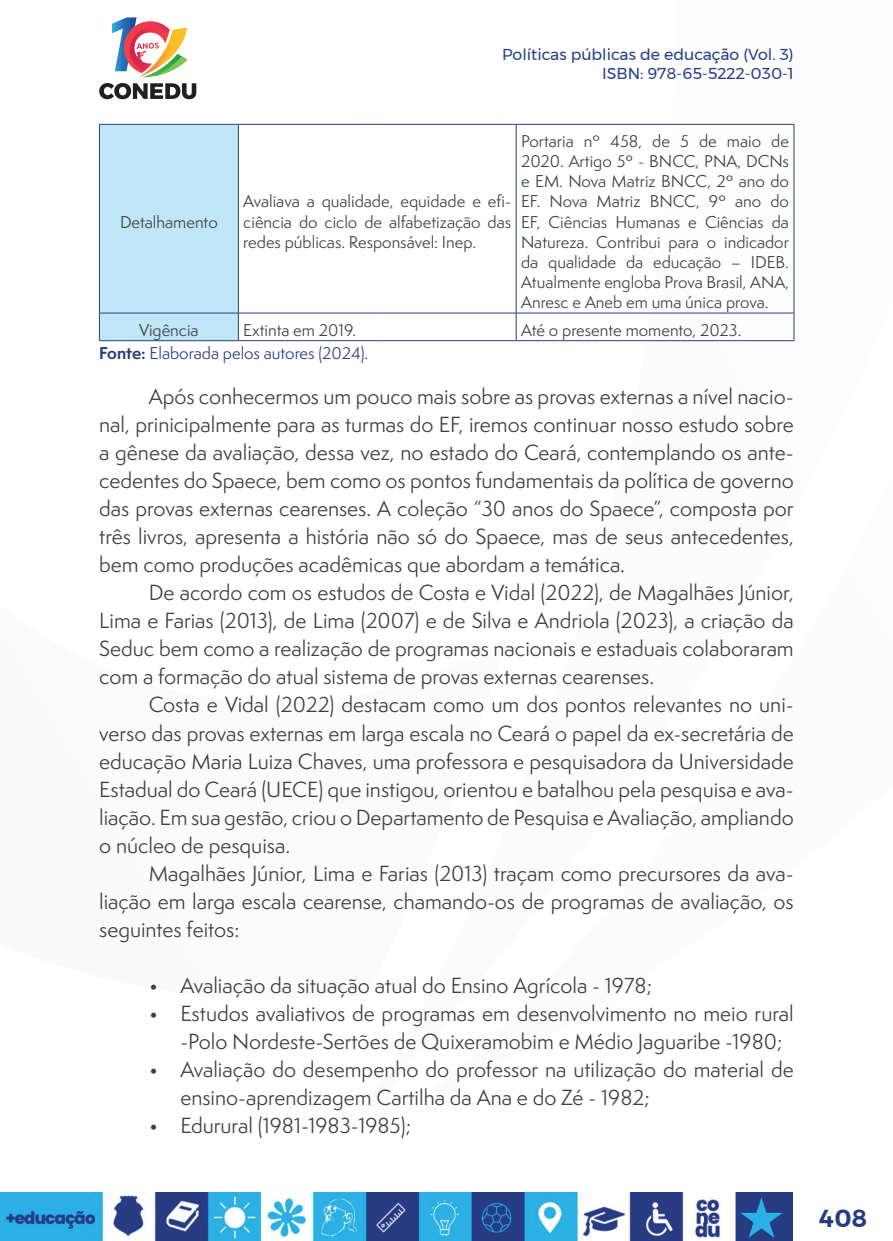
<style>
.page{position:relative;width:893px;height:1241px;background:#fff}
.page>*{position:absolute;margin:0;border:0;box-sizing:border-box;transform-origin:0 0}
.t1{font:600 24.5px "Montserrat";color:#263c82}
._7_CORPO{font:20.12px/28px "Semplicita Pro";color:#3e3e3f;text-align:justify}
._10_TABELA{font:15.75px/20.1px "Semplicita Pro";color:#3e3e3f;text-align:justify}
.t2{font:15.75px/18.9px "Montserrat";color:#253f8e;text-align:right}
._13_FONTES{font:15.75px "Semplicita Pro";color:#263c82}
.s1{font-weight:700}
</style>
<div class="page">
<svg style="left:112px;top:17px;width:75px;height:60px"></svg>
<svg style="left:99px;top:83px;width:97px;height:16px"></svg>
<img style="left:0;top:1192px;width:793px;height:48px">
<hr style="left:99px;top:340px;width:139px;height:1px;background:#263c82">
<hr style="left:516px;top:124px;width:139px;height:1px;background:#263c82">
<hr style="left:655px;top:124px;width:139px;height:1px;background:#263c82">
<hr style="left:794px;top:124px;width:1px;height:189px;background:#263c82">
<hr style="left:238px;top:124px;width:139px;height:1px;background:#263c82">
<hr style="left:377px;top:124px;width:139px;height:1px;background:#263c82">
<hr style="left:516px;top:124px;width:1px;height:189px;background:#263c82">
<hr style="left:516px;top:313px;width:139px;height:1px;background:#263c82">
<hr style="left:655px;top:313px;width:139px;height:1px;background:#263c82">
<svg style="left:794px;top:313px;width:1px;height:27px"></svg>
<hr style="left:516px;top:340px;width:139px;height:1px;background:#263c82">
<hr style="left:655px;top:340px;width:139px;height:1px;background:#263c82">
<hr style="left:238px;top:313px;width:139px;height:1px;background:#263c82">
<div style="left:99px;top:124px;width:140px;height:216px;background:#bfe7f7"></div>
<hr style="left:377px;top:313px;width:139px;height:1px;background:#263c82">
<svg style="left:516px;top:313px;width:1px;height:27px"></svg>
<hr style="left:238px;top:340px;width:139px;height:1px;background:#263c82">
<hr style="left:377px;top:340px;width:139px;height:1px;background:#263c82">
<p class="_10_TABELA" style="left:120px;top:211px;width:99px">Detalhamento</p>
<p class="t2" style="left:502px;top:45px;width:293px">Políticas públicas de educação (Vol. 3)<br>ISBN: 978-65-5222-030-1</p>
<p class="_10_TABELA" style="left:243px;top:191px;width:269px">Avaliava a qualidade, equidade e efi&shy;ciência do ciclo de alfabetização das redes públicas. Responsável: Inep.</p>
<p class="_10_TABELA" style="left:521px;top:131px;width:269px">Portaria nº 458, de 5 de maio de 2020. Artigo 5º - BNCC, PNA, DCNs e EM. Nova Matriz BNCC, 2º ano do EF. Nova Matriz BNCC, 9º ano do EF, Ciências Humanas e Ciências da Natureza. Contribui para o indicador da qualidade da educação – IDEB.<br>Atualmente engloba Prova Brasil, ANA, Anresc e Aneb em uma única prova.</p>
<p class="_10_TABELA" style="left:139px;top:319px;width:61px">Vigência</p>
<p class="_10_TABELA" style="left:243px;top:319px;width:114px">Extinta em 2019.</p>
<p class="_10_TABELA" style="left:521px;top:319px;width:222px">Até o presente momento, 2023.</p>
<p class="_13_FONTES" style="left:99px;top:342px;width:271px"><span class="s1">Fonte:</span> Elaborada pelos autores (2024).</p>
<p class="_7_CORPO" style="left:99px;top:382px;width:696px;text-indent:50px">Após conhecermos um pouco mais sobre as provas externas a nível nacio&shy;nal, prinicipalmente para as turmas do EF, iremos continuar nosso estudo sobre a gênese da avaliação, dessa vez, no estado do Ceará, contemplando os ante&shy;cedentes do Spaece, bem como os pontos fundamentais da política de governo das provas externas cearenses. A coleção “30 anos do Spaece”, composta por três livros, apresenta a história não só do Spaece, mas de seus antecedentes, bem como produções acadêmicas que abordam a temática.</p>
<p class="_7_CORPO" style="left:99px;top:578px;width:696px;text-indent:50px">De acordo com os estudos de Costa e Vidal (2022), de Magalhães Júnior, Lima e Farias (2013), de Lima (2007) e de Silva e Andriola (2023), a criação da Seduc bem como a realização de programas nacionais e estaduais colaboraram com a formação do atual sistema de provas externas cearenses.</p>
<p class="_7_CORPO" style="left:99px;top:690px;width:696px;text-indent:50px">Costa e Vidal (2022) destacam como um dos pontos relevantes no uni&shy;verso das provas externas em larga escala no Ceará o papel da ex-secretária de educação Maria Luiza Chaves, uma professora e pesquisadora da Universidade Estadual do Ceará (UECE) que instigou, orientou e batalhou pela pesquisa e ava&shy;liação. Em sua gestão, criou o Departamento de Pesquisa e Avaliação, ampliando o núcleo de pesquisa.</p>
<p class="_7_CORPO" style="left:99px;top:858px;width:696px;text-indent:50px">Magalhães Júnior, Lima e Farias (2013) traçam como precursores da ava&shy;liação em larga escala cearense, chamando-os de programas de avaliação, os seguintes feitos:</p>
<p class="_7_CORPO" style="left:149px;top:970px;width:505px">• Avaliação da situação atual do Ensino Agrícola - 1978;</p>
<p class="_7_CORPO" style="left:180px;top:998px;width:615px;text-indent:-32px">• Estudos avaliativos de programas em desenvolvimento no meio rural -Polo Nordeste-Sertões de Quixeramobim e Médio Jaguaribe -1980;</p>
<p class="_7_CORPO" style="left:180px;top:1054px;width:615px;text-indent:-32px">• Avaliação do desempenho do professor na utilização do material de ensino-aprendizagem Cartilha da Ana e do Zé - 1982;</p>
<p class="_7_CORPO" style="left:149px;top:1110px;width:264px">• Edurural (1981-1983-1985);</p>
<p class="t1" style="left:820px;top:1198px;width:49px">408</p>
</div>
